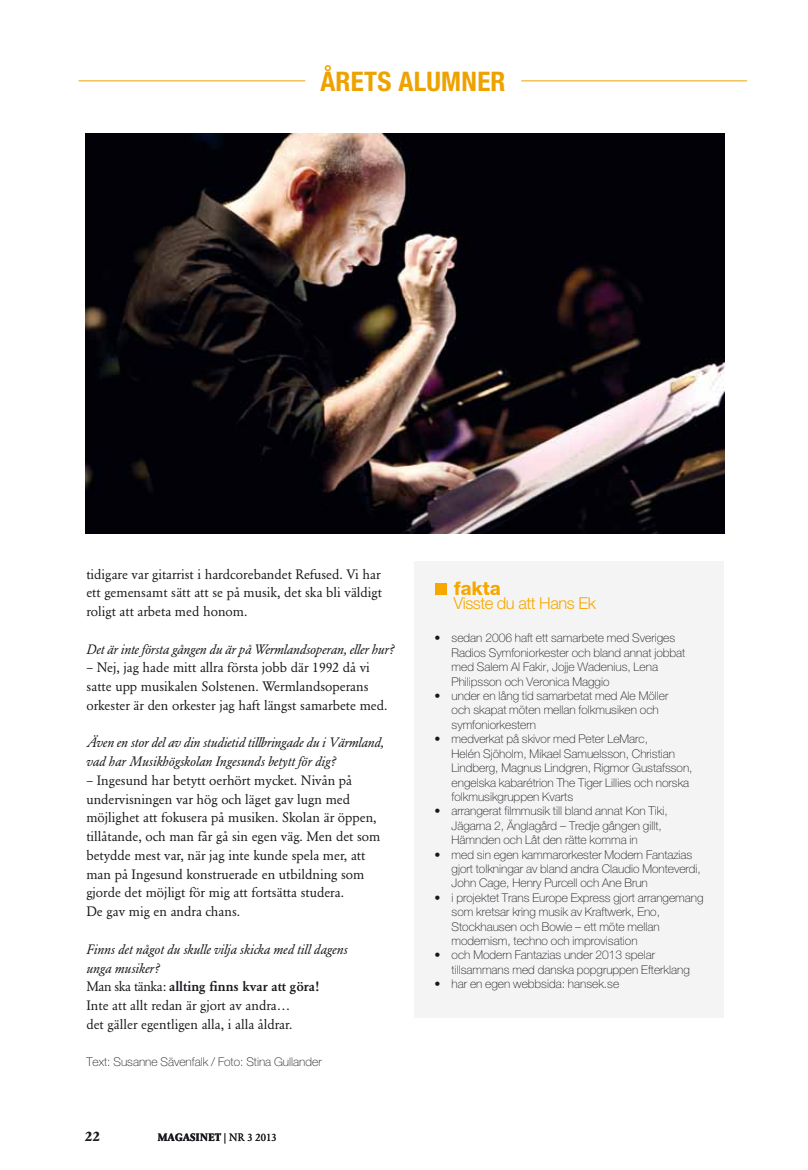
<style>
.page{position:relative;width:808px;height:1170px;background:#fff}
.page>*{position:absolute;margin:0;border:0;box-sizing:border-box;transform-origin:0 0}
.t1{font:700 condensed 27px "Helvetica Neue";color:#eda200}
.t2{font:300 16.5px "Helvetica Neue";letter-spacing:-.03em;color:#f7a800}
.t3{font:13.5px/18.8px "Garamond BE";color:#1a171c}
.t4{font:italic 13.5px/18.8px "Garamond BE";letter-spacing:-.01em;color:#1a171c}
.t5{font:700 13.5px "Garamond BE";color:#1a171c}
.t6{font:100 12px/14.4px "Helvetica Neue";color:#1a171c}
.t7{font:700 10.5px "Garamond BE";letter-spacing:.02em;color:#1a171c}
.t8{font:10.5px "Garamond BE";color:#1a171c}
.s1{font-style:italic}
.s2{font-weight:500}
</style>
<div class="page">
<hr style="left:79px;top:80px;width:226px;height:1px;background:#eda200">
<hr style="left:521px;top:80px;width:226px;height:1px;background:#eda200">
<img style="left:85px;top:133px;width:639px;height:400px">
<div style="left:414px;top:561px;width:310px;height:456px;background:#f4f4f5"></div>
<div style="left:435px;top:583px;width:11px;height:12px;background:#f7a800"></div>
<svg style="left:454px;top:581px;width:46px;height:14px"></svg>
<h1 class="t1" style="left:320px;top:65px;width:16px">ÅRETS</h1>
<h1 class="t1" style="left:398px;top:65px;width:79px">ALUMNER</h1>
<p class="t3" style="left:86px;top:564px;width:297px;text-align:justify">tidigare var gitarrist i hardcorebandet Refused. Vi har ett gemensamt sätt att se på musik, det ska bli väldigt roligt att arbeta med honom.</p>
<p class="t4" style="left:86px;top:639px;width:309px">Det är inte första gången du är på Wermlandsoperan, eller hur?</p>
<p class="t3" style="left:86px;top:658px;width:303px">– Nej, jag hade mitt allra första jobb där 1992 då vi satte upp musikalen Solstenen. Wermlandsoperans orkester är den orkester jag haft längst samarbete med.</p>
<p class="t4" style="left:86px;top:733px;width:299px">Även en stor del av din studietid tillbringade du i Värmland, vad har Musikhögskolan Ingesunds betytt för dig?</p>
<p class="t3" style="left:86px;top:770px;width:296px">– Ingesund har betytt oerhört mycket. Nivån på undervisningen var hög och läget gav lugn med möjlighet att fokusera på musiken. Skolan är öppen, tillåtande, och man får gå sin egen väg. Men det som betydde mest var, när jag inte kunde spela mer, att man på Ingesund konstruerade en utbildning som gjorde det möjligt för mig att fortsätta studera.<br>De gav mig en andra chans.</p>
<p class="t3" style="left:86px;top:939px;width:263px"><span class="s1">Finns det något du skulle vilja skicka med till dagens unga musiker?<br></span>Man ska tänka: <span class="s2">allting finns kvar att göra!<br></span>Inte att allt redan är gjort av andra…<br>det gäller egentligen alla, i alla åldrar.</p>
<p class="t6" style="left:86px;top:1054px;width:237px">Text: Susanne Sävenfalk / Foto: Stina Gullander</p>
<p class="t5" style="left:85px;top:1128px;width:17px">22</p>
<p class="t7" style="left:158px;top:1131px;width:51px">MAGASINET</p>
<p class="t8" style="left:224px;top:1131px;width:54px">| NR 3 2013</p>
<h2 class="t2" style="left:453px;top:593px;width:144px">Visste du att Hans Ek</h2>
<p class="t6" style="left:452px;top:631px;width:235px;text-indent:-17px">• sedan 2006 haft ett samarbete med Sveriges Radios Symfoniorkester och bland annat jobbat med Salem Al Fakir, Jojje Wadenius, Lena Philipsson och Veronica Maggio</p>
<p class="t6" style="left:452px;top:688px;width:218px;text-indent:-17px">• under en lång tid samarbetat med Ale Möller och skapat möten mellan folkmusiken och symfoniorkestern</p>
<p class="t6" style="left:452px;top:731px;width:242px;text-indent:-17px">• medverkat på skivor med Peter LeMarc,<br>Helén Sjöholm, Mikael Samuelsson, Christian Lindberg, Magnus Lindgren, Rigmor Gustafsson, engelska kabarétrion The Tiger Lillies och norska folkmusikgruppen Kvarts</p>
<p class="t6" style="left:452px;top:803px;width:218px;text-indent:-17px">• arrangerat filmmusik till bland annat Kon Tiki,<br>Jägarna 2, Änglagård – Tredje gången gillt,<br>Hämnden och Låt den rätte komma in</p>
<p class="t6" style="left:452px;top:847px;width:251px;text-indent:-17px">• med sin egen kammarorkester Modern Fantazias gjort tolkningar av bland andra Claudio Monteverdi,<br>John Cage, Henry Purcell och Ane Brun</p>
<p class="t6" style="left:452px;top:890px;width:253px;text-indent:-17px">• i projektet Trans Europe Express gjort arrangemang som kretsar kring musik av Kraftwerk, Eno, Stockhausen och Bowie – ett möte mellan modernism, techno och improvisation</p>
<p class="t6" style="left:452px;top:947px;width:240px;text-indent:-17px">• och Modern Fantazias under 2013 spelar tillsammans med danska popgruppen Efterklang</p>
<p class="t6" style="left:435px;top:976px;width:186px">• har en egen webbsida: hansek.se</p>
</div>
